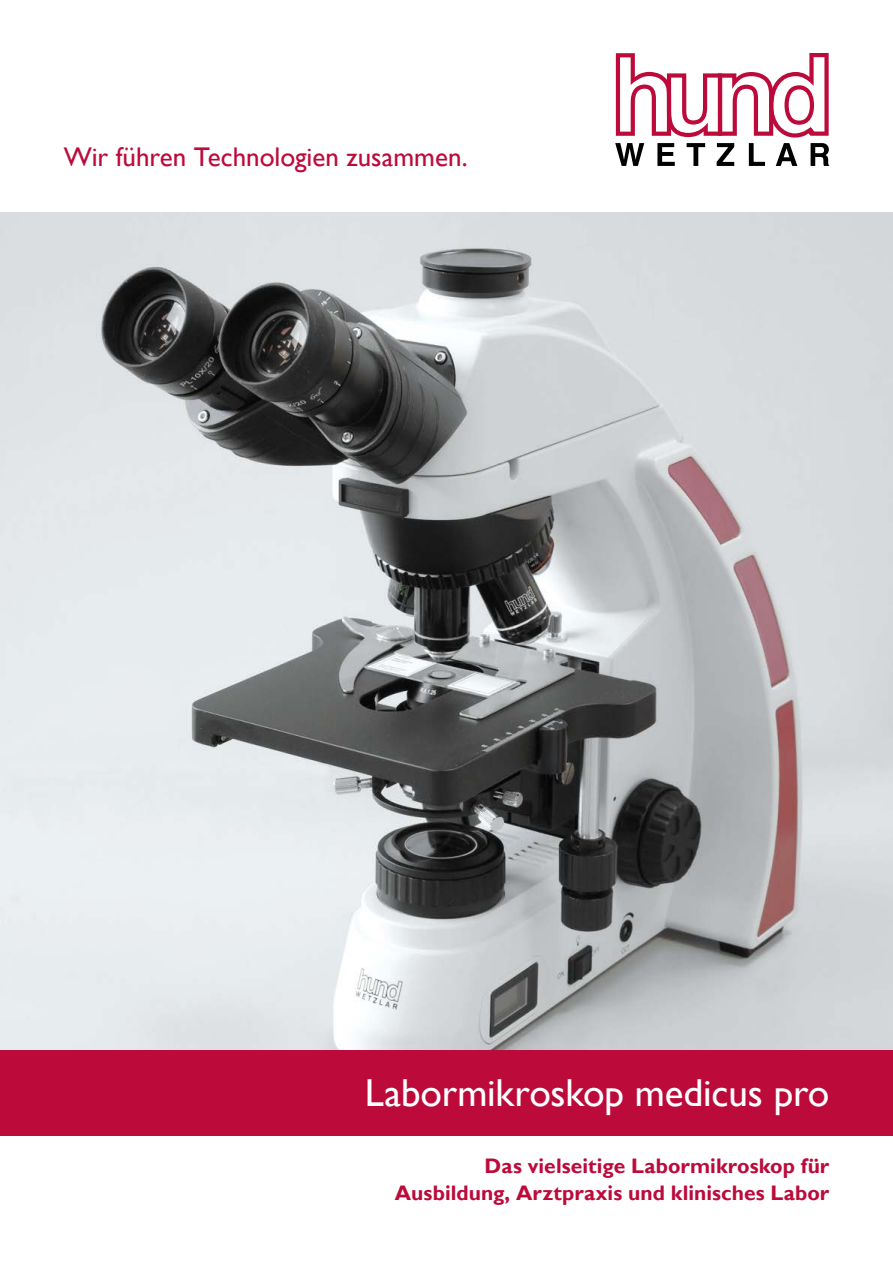
<style>
.page{position:relative;width:893px;height:1263px;background:#fff}
.page>*{position:absolute;margin:0;border:0;box-sizing:border-box;transform-origin:0 0}
.t1{font:39px "Gill Sans";letter-spacing:-.005em;color:#fff}
.t2{font:27px "Gill Sans";color:#bc0b3b}
.t3{font:700 21px/27px "Gill Sans";letter-spacing:.005em;color:#bc0b3b;text-align:right}
</style>
<div class="page">
<img style="left:0;top:213px;width:893px;height:837px">
<div style="left:0;top:1050px;width:893px;height:85px;background:#bc0b3b"></div>
<svg style="left:615px;top:53px;width:214px;height:113px"></svg>
<p class="t2" style="left:64px;top:141px;width:405px">Wir führen Technologien zusammen.</p>
<h1 class="t1" style="left:365px;top:1070px;width:466px">Labormikroskop medicus pro</h1>
<p class="t3" style="left:395px;top:1153px;width:436px">Das vielseitige Labormikroskop für<br>Ausbildung, Arztpraxis und klinisches Labor</p>
</div>
